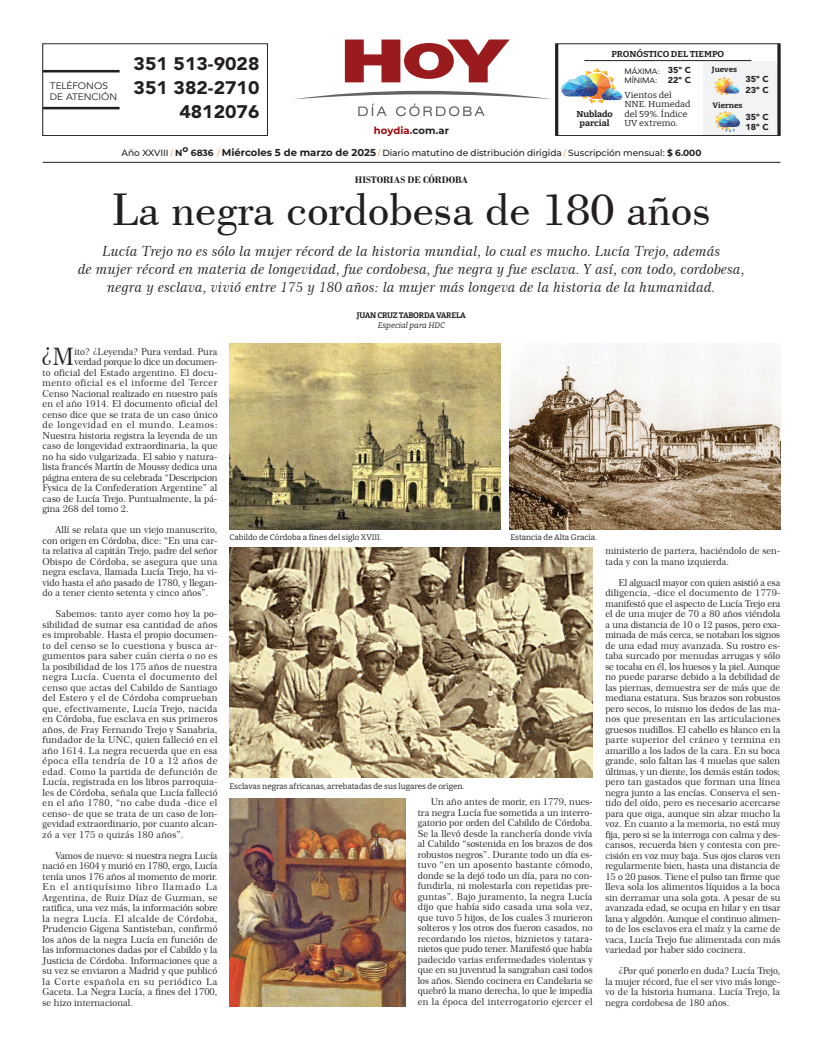
<style>
.page{position:relative;width:823px;height:1049px;background:#fff}
.page>*{position:absolute;margin:0;border:0;box-sizing:border-box;transform-origin:0 0}
.t1{font:48px "Bodoni BT";color:#231f20}
.t2{font:24.1px "Century 751 BT Roman B";color:#231f20}
.t3{font:900 18.1px/23.8px "Avenir LT Std";color:#231f20;text-align:right;scale:1.07 1}
.t4{font:14px/18px "Century 751 BT Italic B";color:#231f20;text-align:center}
.t5{font:700 10px "Bodoni";letter-spacing:-.01em;color:#231f20}
.t6{font:700 10px "Montserrat";letter-spacing:.01em;color:#9d070d}
.t7{font:9.5px/10.5px "Century 751 BT Roman B";color:#231f20;text-align:justify}
.t8{font:9.5px "Century 751 BT Roman B";letter-spacing:.02em;color:#231f20}
.t9{font:9.5px "Century 751 BT Roman B";letter-spacing:.045em;color:#231f20}
.t10{font:9.5px "Century 751 BT Roman B";letter-spacing:.055em;color:#231f20}
.t11{font:9.5px "Century 751 BT Roman B";letter-spacing:-.02em;color:#231f20}
.t12{font:9.3px/11.2px "Avenir LT Std";color:#231f20;scale:1.07 1}
.t13{font:500 9px "Montserrat";letter-spacing:-.005em;color:#231f20}
.t14{font:8.6px/9.5px "Bitter";color:#231f20;scale:1.06 1}
.t15{font:700 8.6px/9.5px "Bitter";letter-spacing:-.01em;color:#231f20;text-align:center;scale:1.06 1}
.t16{font:900 8.6px/10.3px "Avenir LT Std";color:#231f20;scale:1.06 1}
.t17{font:8px "Bitter";color:#231f20}
.t18{font:700 8px "Bitter";letter-spacing:-.04em;color:#231f20}
.t19{font:italic 8px "Bitter";color:#231f20}
.t20{font:7.6px/9.1px "Avenir LT Std";color:#231f20;scale:1.06 1}
.t21{font:700 7.6px "Bitter";color:#231f20;scale:1.06 1}
.s1{color:#231f20}
.s2{font-family:"Bitter";font-weight:400;color:#e89034}
.s3{font-weight:700}
.s4{font-weight:700;font-size:10px}
</style>
<div class="page">
<svg style="left:344px;top:40px;width:165px;height:42px"></svg>
<svg style="left:294px;top:91px;width:258px;height:25px"></svg>
<hr style="left:43px;top:162px;width:737px;height:1px;background:#231f20">
<div style="left:43px;top:44px;width:224px;height:92px;border:1px solid #231f20"></div>
<hr style="left:43px;top:70px;width:76px;height:3px;background:#231f20">
<hr style="left:43px;top:107px;width:76px;height:2px;background:#231f20">
<div style="left:703px;top:61px;width:73px;height:75px;background:#f2f3f4"></div>
<hr style="left:584px;top:60px;width:166px;height:1px;background:#231f20">
<div style="left:555px;top:44px;width:224px;height:92px;border:1px solid #231f20"></div>
<hr style="left:555px;top:44px;width:3px;height:92px;background:#231f20">
<hr style="left:777px;top:44px;width:2px;height:92px;background:#231f20">
<svg style="left:715px;top:111px;width:24px;height:21px"></svg>
<svg style="left:561px;top:68px;width:61px;height:36px"></svg>
<svg style="left:714px;top:77px;width:25px;height:18px"></svg>
<img style="left:229px;top:344px;width:271px;height:185px">
<img style="left:509px;top:344px;width:271px;height:185px">
<img style="left:229px;top:548px;width:363px;height:229px">
<img style="left:229px;top:798px;width:176px;height:208px">
<p class="t15" style="left:611px;top:49px;width:108px">PRONÓSTICO DEL TIEMPO</p>
<p class="t14" style="left:624px;top:90px;width:64px">Vientos del<br>NNE. Humedad del 59%. Índice<br>UV extremo.</p>
<h3 class="t3" style="left:133px;top:52px;width:119px">351 513-9028<br>351 382-2710<br>4812076</h3>
<p class="t20" style="left:624px;top:67px;width:35px">MÁXIMA:<br>MÍNIMA:</p>
<p class="t16" style="left:667px;top:64px;width:24px">35º C<br>22º C</p>
<p class="t21" style="left:711px;top:65px;width:25px">Jueves</p>
<p class="t16" style="left:745px;top:74px;width:24px">35º C<br>23º C</p>
<p class="t16" style="left:745px;top:111px;width:24px">35º C<br>18º C</p>
<p class="t12" style="left:50px;top:80px;width:64px">TELÉFONOS<br>DE ATENCIÓN</p>
<p class="t21" style="left:712px;top:100px;width:30px">Viernes</p>
<p class="t15" style="left:576px;top:109px;width:36px">Nublado parcial</p>
<p class="t6" style="left:373px;top:124px;width:77px">hoydia.<span class="s1">com.ar</span></p>
<p class="t13" style="left:121px;top:147px;width:581px">Año XXVIII <span class="s2">/</span> <span class="s3">N</span><sup>o</sup> <span class="s3">6836</span> <span class="s2">/</span> <span class="s4">Miércoles 5 de marzo de 2025</span> <span class="s2">/</span> Diario matutino de distribución dirigida <span class="s2">/</span> Suscripción mensual: <span class="s3">$ 6.000</span></p>
<p class="t5" style="left:354px;top:174px;width:115px">HISTORIAS DE CÓRDOBA</p>
<h1 class="t1" style="left:112px;top:180px;width:599px">La negra cordobesa de 180 años</h1>
<p class="t4" style="left:78px;top:242px;width:668px">Lucía Trejo no es sólo la mujer récord de la historia mundial, lo cual es mucho. Lucía Trejo, además<br>de mujer récord en materia de longevidad, fue cordobesa, fue negra y fue esclava. Y así, con todo, cordobesa, negra y esclava, vivió entre 175 y 180 años: la mujer más longeva de la historia de la humanidad.</p>
<h2 class="t2" style="left:40px;top:342px;width:35px">¿M</h2>
<p class="t7" style="left:74px;top:346px;width:144px">ito? ¿Leyenda? Pura verdad. Pura</p>
<p class="t11" style="left:74px;top:356px;width:144px">verdad porque lo dice un documen-</p>
<p class="t8" style="left:43px;top:366px;width:176px">to oficial del Estado argentino. El docu-</p>
<p class="t9" style="left:43px;top:377px;width:176px">mento oficial es el informe del Tercer</p>
<p class="t7" style="left:43px;top:388px;width:176px">Censo Nacional realizado en nuestro país</p>
<p class="t7" style="left:43px;top:398px;width:176px">en el año 1914. El documento oficial del</p>
<p class="t7" style="left:43px;top:409px;width:176px">censo dice que se trata de un caso único</p>
<p class="t10" style="left:43px;top:419px;width:176px">de longevidad en el mundo. Leamos:</p>
<p class="t7" style="left:43px;top:430px;width:176px">Nuestra historia registra la leyenda de un</p>
<p class="t7" style="left:43px;top:440px;width:176px">caso de longevidad extraordinaria, la que</p>
<p class="t7" style="left:43px;top:451px;width:176px">no ha sido vulgarizada. El sabio y natura-</p>
<p class="t7" style="left:43px;top:461px;width:176px">lista francés Martín de Moussy dedica una</p>
<p class="t7" style="left:43px;top:472px;width:176px">página entera de su celebrada “Descripcion</p>
<p class="t7" style="left:43px;top:482px;width:176px">Fysica de la Confederation Argentine” al</p>
<p class="t7" style="left:43px;top:493px;width:176px">caso de Lucía Trejo. Puntualmente, la pá-</p>
<p class="t7" style="left:43px;top:503px;width:88px">gina 268 del tomo 2.</p>
<p class="t7" style="left:43px;top:524px;width:176px;text-indent:13px">Allí se relata que un viejo manuscrito, con origen en Córdoba, dice: “En una car&shy;ta relativa al capitán Trejo, padre del señor Obispo de Córdoba, se asegura que una negra esclava, llamada Lucía Trejo, ha vi&shy;vido hasta el año pasado de 1780, y llegan&shy;do a tener ciento setenta y cinco años”.</p>
<p class="t7" style="left:43px;top:608px;width:176px;text-indent:13px">Sabemos: tanto ayer como hoy la po&shy;sibilidad de sumar esa cantidad de años es improbable. Hasta el propio documen&shy;to del censo se lo cuestiona y busca ar&shy;gumentos para saber cuán cierta o no es la posibilidad de los 175 años de nuestra negra Lucía. Cuenta el documento del censo que actas del Cabildo de Santiago del Estero y el de Córdoba comprueban que, efectivamente, Lucía Trejo, nacida en Córdoba, fue esclava en sus primeros años, de Fray Fernando Trejo y Sanabria, fundador de la UNC, quien falleció en el año 1614. La negra recuerda que en esa época ella tendría de 10 a 12 años de edad. Como la partida de defunción de Lucía, registrada en los libros parroquia&shy;les de Córdoba, señala que Lucía falleció en el año 1780, “no cabe duda -dice el censo- de que se trata de un caso de lon&shy;gevidad extraordinario, por cuanto alcan&shy;zó a ver 175 o quizás 180 años”.</p>
<p class="t7" style="left:43px;top:850px;width:176px;text-indent:13px">Vamos de nuevo: si nuestra negra Lucía nació en 1604 y murió en 1780, ergo, Lucía tenía unos 176 años al momento de morir.<br>En el antiquísimo libro llamado La Argentina, de Ruiz Díaz de Guzman, se ratifica, una vez más, la información sobre la negra Lucía. El alcalde de Córdoba, Prudencio Gigena Santisteban, confirmó los años de la negra Lucía en función de las informaciones dadas por el Cabildo y la Justicia de Córdoba. Informaciones que a su vez se enviaron a Madrid y que publicó la Corte española en su periódico La Gaceta. La Negra Lucía, a fines del 1700, se hizo internacional.</p>
<p class="t18" style="left:357px;top:310px;width:110px">JUAN CRUZ TABORDA VARELA</p>
<p class="t19" style="left:377px;top:320px;width:69px">Especial para HDC</p>
<p class="t17" style="left:229px;top:532px;width:154px">Cabildo de Córdoba a fines del siglo XVIII.</p>
<p class="t17" style="left:510px;top:532px;width:88px">Estancia de Alta Gracia.</p>
<p class="t17" style="left:229px;top:781px;width:236px">Esclavas negras africanas, arrebatadas de sus lugares de origen.</p>
<p class="t7" style="left:417px;top:796px;width:176px;text-indent:13px">Un año antes de morir, en 1779, nues&shy;tra negra Lucía fue sometida a un interro&shy;gatorio por orden del Cabildo de Córdoba.<br>Se la llevó desde la ranchería donde vivía al Cabildo “sostenida en los brazos de dos robustos negros”. Durante todo un día es&shy;tuvo “en un aposento bastante cómodo, donde se la dejó todo un día, para no con&shy;fundirla, ni molestarla con repetidas pre&shy;guntas”. Bajo juramento, la negra Lucía dijo que había sido casada una sola vez, que tuvo 5 hijos, de los cuales 3 murieron solteros y los otros dos fueron casados, no recordando los nietos, biznietos y tatara&shy;nietos que pudo tener. Manifestó que había padecido varias enfermedades violentas y que en su juventud la sangraban casi todos los años. Siendo cocinera en Candelaria se quebró la mano derecha, lo que le impedía en la época del interrogatorio ejercer el</p>
<p class="t7" style="left:605px;top:546px;width:176px">ministerio de partera, haciéndolo de sen&shy;tada y con la mano izquierda.</p>
<p class="t7" style="left:605px;top:577px;width:176px;text-indent:13px">El alguacil mayor con quien asistió a esa diligencia, -dice el documento de 1779- manifestó que el aspecto de Lucía Trejo era el de una mujer de 70 a 80 años viéndola a una distancia de 10 o 12 pasos, pero exa&shy;minada de más cerca, se notaban los signos de una edad muy avanzada. Su rostro es&shy;taba surcado por menudas arrugas y sólo se tocaba en él, los huesos y la piel. Aunque no puede pararse debido a la debilidad de las piernas, demuestra ser de más que de mediana estatura. Sus brazos son robustos pero secos, lo mismo los dedos de las ma&shy;nos que presentan en las articulaciones gruesos nudillos. El cabello es blanco en la parte superior del cráneo y termina en amarillo a los lados de la cara. En su boca grande, solo faltan las 4 muelas que salen últimas, y un diente, los demás están todos; pero tan gastados que forman una línea negra junto a las encías. Conserva el sen&shy;tido del oído, pero es necesario acercarse para que oiga, aunque sin alzar mucho la voz. En cuanto a la memoria, no está muy fija, pero si se la interroga con calma y des&shy;cansos, recuerda bien y contesta con pre&shy;cisión en voz muy baja. Sus ojos claros ven regularmente bien, hasta una distancia de 15 o 20 pasos. Tiene el pulso tan firme que lleva sola los alimentos líquidos a la boca sin derramar una sola gota. A pesar de su avanzada edad, se ocupa en hilar y en tisar lana y algodón. Aunque el continuo alimen&shy;to de los esclavos era el maíz y la carne de vaca, Lucía Trejo fue alimentada con más variedad por haber sido cocinera.</p>
<p class="t7" style="left:605px;top:966px;width:176px;text-indent:13px">¿Por qué ponerlo en duda? Lucía Trejo, la mujer récord, fue el ser vivo más longe&shy;vo de la historia humana. Lucía Trejo, la negra cordobesa de 180 años.</p>
</div>
